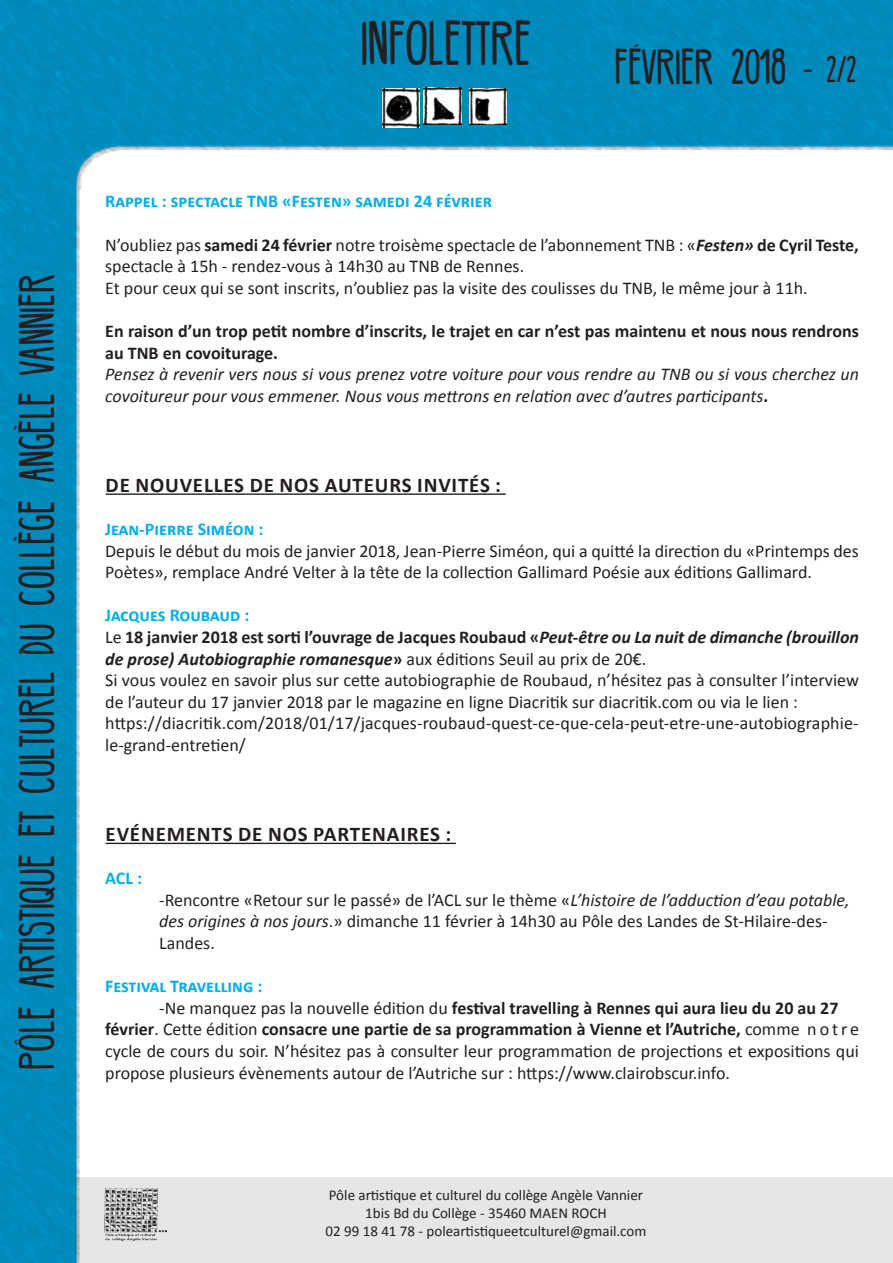
<style>
.page{position:relative;width:893px;height:1263px;background:#fff}
.page>*{position:absolute;margin:0;border:0;box-sizing:border-box;transform-origin:0 0}
.t1{font:45px "BELLABOO";color:#231f20}
.t2{font:36px "BELLABOO";color:#231f20}
.t3{font:700 21px "Calibri";letter-spacing:.04em;color:#231f20}
.t4{font:18px/21.6px "Calibri";color:#231f20}
.t5{font:italic 18px/21.6px "Calibri";color:#231f20}
.t6{font:italic 700 18px/21.6px "Calibri";color:#231f20}
.t7{font:700 18px/21.6px "Calibri";color:#231f20}
.t8{font:700 18px "Calibri";color:#00aeef}
.t9{font:15px "Calibri";color:#231f20}
.s1{font-size:27px}
.s2{font-weight:700}
.s3{font-weight:700;font-style:italic}
.s4{font-weight:700;font-style:normal}
.s5{font-weight:400;font-style:normal}
.s6{font-style:normal}
.s7{font-style:italic}
</style>
<div class="page">
<img style="left:0;top:0;width:892px;height:1263px">
<div style="left:75px;top:1177px;width:818px;height:86px;background:#e6e6e6"></div>
<img style="left:104px;top:1188px;width:63px;height:52px">
<img style="left:382px;top:89px;width:37px;height:39px">
<img style="left:423px;top:88px;width:38px;height:37px">
<img style="left:469px;top:89px;width:38px;height:36px">
<hr style="left:106px;top:493px;width:400px;height:2px;background:#231f20">
<hr style="left:106px;top:843px;width:350px;height:1px;background:#231f20">
<p class="t2" style="left:13px;top:1070px;width:797px;rotate:-90deg">PÔLE ARTISTIQUE ET CULTUREL DU COLLÈGE ANGÈLE VANNIER</p>
<p class="t1" style="left:361px;top:14px;width:172px">INFOLETTRE</p>
<p class="t2" style="left:614px;top:43px;width:244px">FÉVRIER 2018 <span class="s1">- 2/2</span></p>
<p class="t8" style="left:105px;top:190px;width:388px">Rappel : spectacle TNB «Festen» samedi 24 février</p>
<p class="t4" style="left:105px;top:234px;width:755px">N’oubliez pas <span class="s2">samedi 24 février</span> notre troisème spectacle de l’abonnement TNB : «<span class="s3">Festen»</span> <span class="s2">de Cyril Teste, </span>spectacle à 15h - rendez-vous à 14h30 au TNB de Rennes.</p>
<p class="t4" style="left:105px;top:277px;width:704px">Et pour ceux qui se sont inscrits, n’oubliez pas la visite des coulisses du TNB, le même jour à 11h.</p>
<p class="t7" style="left:105px;top:320px;width:755px">En raison d’un trop petit nombre d’inscrits, le trajet en car n’est pas maintenu et nous nous rendrons au TNB en covoiturage.</p>
<p class="t5" style="left:105px;top:363px;width:755px">Pensez à revenir vers nous si vous prenez votre voiture pour vous rendre au TNB ou si vous cherchez un covoitureur pour vous emmener. Nous vous mettrons en relation avec d’autres participants<span class="s4">.</span></p>
<p class="t3" style="left:106px;top:471px;width:397px">DE NOUVELLES DE NOS AUTEURS INVITÉS :</p>
<p class="t8" style="left:105px;top:517px;width:160px">Jean-Pierre Siméon :</p>
<p class="t4" style="left:105px;top:540px;width:755px">Depuis le début du mois de janvier 2018, Jean-Pierre Siméon, qui a quitté la direction du «Printemps des<br>Poètes», remplace André Velter à la tête de la collection Gallimard Poésie aux éditions Gallimard.</p>
<p class="t8" style="left:105px;top:604px;width:146px">Jacques Roubaud :</p>
<p class="t6" style="left:105px;top:626px;width:755px"><span class="s5">Le</span> <span class="s6">18 janvier 2018 est sorti l’ouvrage de Jacques Roubaud «</span>Peut-être ou La nuit de dimanche (brouillon de prose) Autobiographie romanesque<span class="s6">»</span> <span class="s5">aux éditions Seuil au prix de 20€.</span></p>
<p class="t4" style="left:105px;top:669px;width:755px">Si vous voulez en savoir plus sur cette autobiographie de Roubaud, n’hésitez pas à consulter l’interview de l’auteur du 17 janvier 2018 par le magazine en ligne Diacritik sur diacritik.com ou via le lien :</p>
<p class="t4" style="left:105px;top:713px;width:755px">https://diacritik.com/2018/01/17/jacques-roubaud-quest-ce-que-cela-peut-etre-une-autobiographie&shy;le-grand-entretien/</p>
<p class="t3" style="left:106px;top:821px;width:347px">EVÉNEMENTS DE NOS PARTENAIRES :</p>
<p class="t8" style="left:105px;top:867px;width:38px">ACL :</p>
<p class="t4" style="left:159px;top:889px;width:692px">-Rencontre «Retour sur le passé» de l’ACL sur le thème «<span class="s7">L’histoire de l’adduction d’eau potable, des origines à nos jours</span>.» dimanche 11 février à 14h30 au Pôle des Landes de St-Hilaire-des-<br>Landes.</p>
<p class="t8" style="left:105px;top:975px;width:159px">Festival Travelling :</p>
<p class="t4" style="left:105px;top:997px;width:755px;text-indent:54px">-Ne manquez pas la nouvelle édition du <span class="s2">festival travelling à Rennes qui aura lieu du 20 au 27 février</span>. Cette édition <span class="s2">consacre une partie de sa programmation à Vienne et l’Autriche,</span> comme n o t r e cycle de cours du soir. N’hésitez pas à consulter leur programmation de projections et expositions qui propose plusieurs évènements autour de l’Autriche sur : https://www.clairobscur.info.</p>
<p class="t9" style="left:329px;top:1185px;width:316px">Pôle artistique et culturel du collège Angèle Vannier</p>
<p class="t9" style="left:365px;top:1203px;width:243px">1bis Bd du Collège - 35460 MAEN ROCH</p>
<p class="t9" style="left:326px;top:1221px;width:322px">02 99 18 41 78 - poleartistiqueetculturel@gmail.com</p>
</div>
